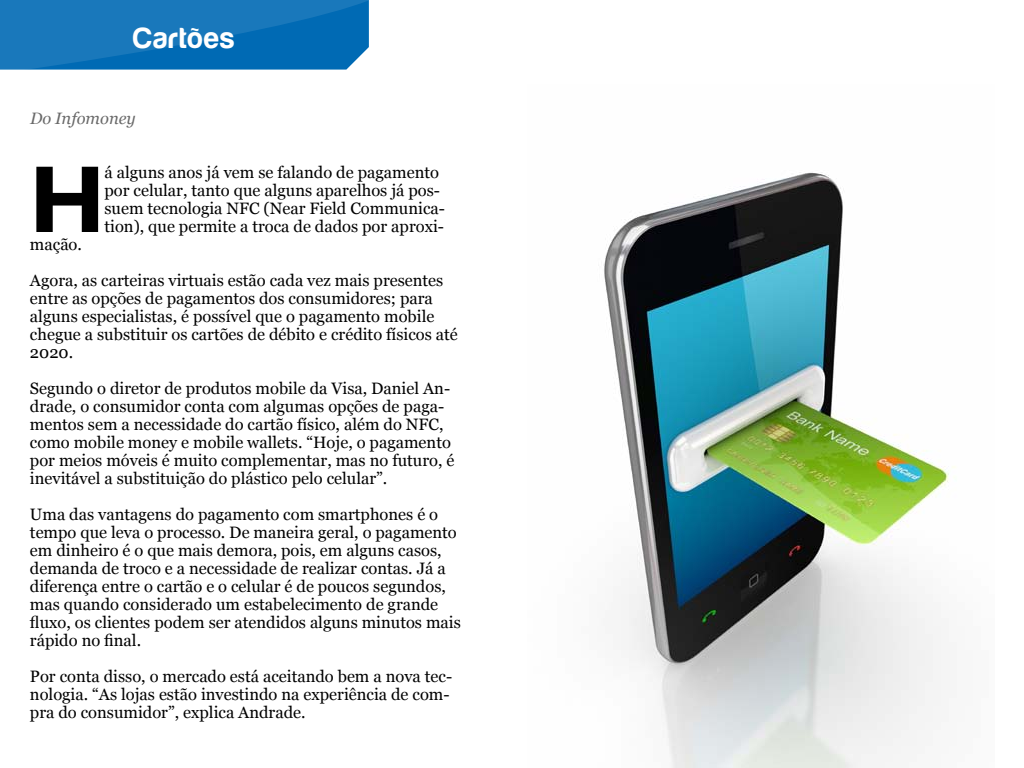
<style>
.page{position:relative;width:1024px;height:768px;background:#fff}
.page>*{position:absolute;margin:0;border:0;box-sizing:border-box;transform-origin:0 0}
.t1{font:700 95.6px "Humanist 521 BT";color:#000}
.t2{font:30px "Harabara";letter-spacing:.05em;color:#fff}
.t3{font:16.5px/18px "Georgia";color:#000}
.t4{font:italic 16.5px "Georgia";color:#696969}
</style>
<div class="page">
<img style="left:603px;top:172px;width:352px;height:596px">
<svg style="left:0;top:0;width:369px;height:70px;background:#1274b9"></svg>
<h2 class="t2" style="left:134px;top:22px;width:103px">Cartões</h2>
<p class="t4" style="left:30px;top:106px;width:107px">Do Infomoney</p>
<h1 class="t1" style="left:30px;top:140px;width:63px">H</h1>
<p class="t3" style="left:105px;top:163px;width:342px">á alguns anos já vem se falando de pagamento por celular, tanto que alguns aparelhos já pos&shy;suem tecnologia NFC (Near Field Communica&shy;tion), que permite a troca de dados por aproxi-</p>
<p class="t3" style="left:30px;top:226px;width:415px;line-height:36px">mação.<br>Agora, as carteiras virtuais estão cada vez mais presentes</p>
<p class="t3" style="left:30px;top:289px;width:429px">entre as opções de pagamentos dos consumidores; para alguns especialistas, é possível que o pagamento mobile chegue a substituir os cartões de débito e crédito físicos até 2020.</p>
<p class="t3" style="left:30px;top:379px;width:426px">Segundo o diretor de produtos mobile da Visa, Daniel An&shy;drade, o consumidor conta com algumas opções de paga&shy;mentos sem a necessidade do cartão físico, além do NFC, como mobile money e mobile wallets. “Hoje, o pagamento por meios móveis é muito complementar, mas no futuro, é inevitável a substituição do plástico pelo celular”.</p>
<p class="t3" style="left:30px;top:505px;width:432px">Uma das vantagens do pagamento com smartphones é o tempo que leva o processo. De maneira geral, o pagamento em dinheiro é o que mais demora, pois, em alguns casos, demanda de troco e a necessidade de realizar contas. Já a diferença entre o cartão e o celular é de poucos segundos, mas quando considerado um estabelecimento de grande fluxo, os clientes podem ser atendidos alguns minutos mais rápido no final.</p>
<p class="t3" style="left:30px;top:667px;width:424px">Por conta disso, o mercado está aceitando bem a nova tec&shy;nologia. “As lojas estão investindo na experiência de com&shy;pra do consumidor”, explica Andrade.</p>
</div>
